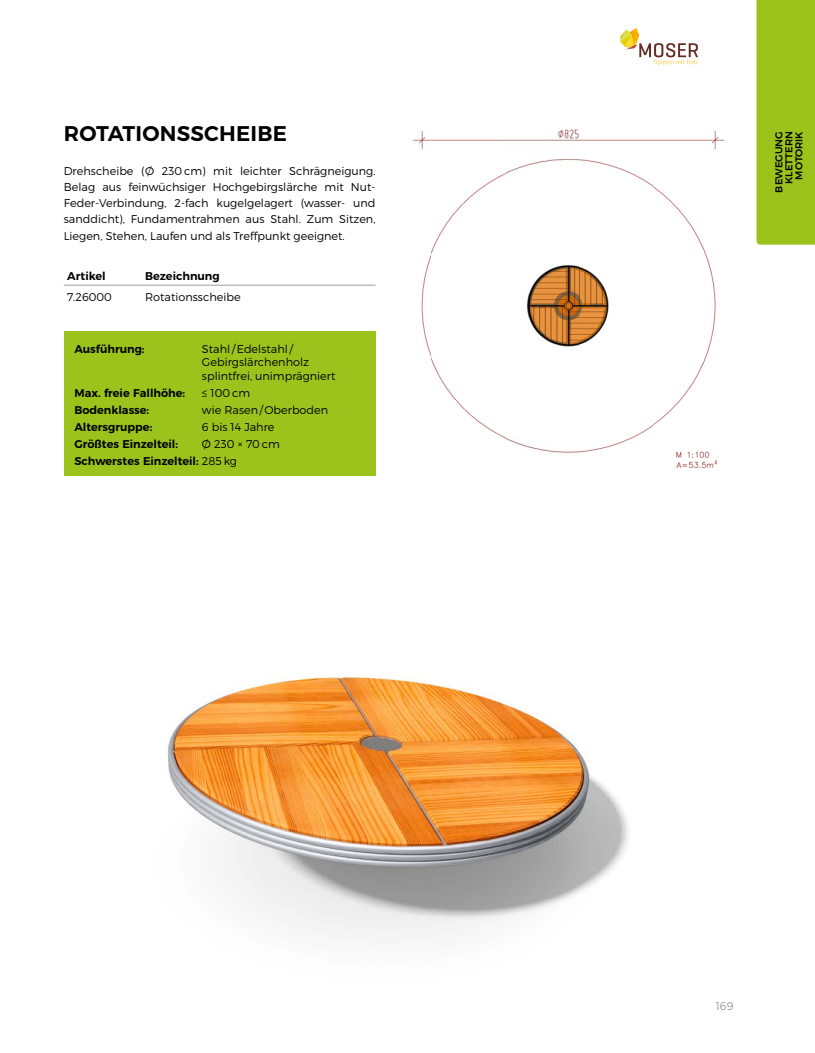
<style>
.page{position:relative;width:815px;height:1053px;background:#fff}
.page>*{position:absolute;margin:0;border:0;box-sizing:border-box;transform-origin:0 0}
.t1{font:600 21.25px "Montserrat";letter-spacing:.01em;color:#000}
.t2{font:300 11.25px/16.2px "Montserrat";color:#000;text-align:justify}
.t3{font:600 11.25px/17px "Montserrat";color:#000}
.t4{font:300 11.25px "Montserrat";color:#9d9d9c}
.t5{font:500 10px/10px "Montserrat";color:#000;text-align:right}
.s1{font-weight:300}
</style>
<div class="page">
<img style="left:167px;top:675px;width:462px;height:261px">
<img style="left:373px;top:129px;width:393px;height:347px">
<hr style="left:64px;top:285px;width:78px;height:1px;background:#9d9d9c">
<hr style="left:142px;top:285px;width:233px;height:1px;background:#9d9d9c">
<div style="left:64px;top:331px;width:312px;height:144px;background:#9bc31c"></div>
<div style="left:756px;top:0;width:59px;height:244px;background:#9bc31c"></div>
<svg style="left:620px;top:28px;width:78px;height:38px"></svg>
<h1 class="t1" style="left:64px;top:116px;width:225px">ROTATIONSSCHEIBE</h1>
<p class="t2" style="left:64px;top:162px;width:313px">Drehscheibe (Ø 230 cm) mit leichter Schrägneigung.<br>Belag aus feinwüchsiger Hochgebirgslärche mit Nut-Feder-Verbindung, 2-fach kugelgelagert (wasser- und sanddicht), Fundamentrahmen aus Stahl. Zum Sitzen, Liegen, Stehen, Laufen und als Treffpunkt geeignet.</p>
<p class="t3" style="left:67px;top:266px;width:40px">Artikel</p>
<p class="t3" style="left:145px;top:266px;width:76px">Bezeichnung</p>
<p class="t2" style="left:67px;top:289px;width:46px">7.26000</p>
<p class="t2" style="left:145px;top:289px;width:97px">Rotationsscheibe</p>
<p class="t3" style="left:74px;top:339px;width:72px">Ausführung:</p>
<p class="t2" style="left:202px;top:342px;width:135px;line-height:13.5px;text-align:left">Stahl/Edelstahl/<br>Gebirgslärchenholz splintfrei, unimprägniert</p>
<p class="t3" style="left:74px;top:383px;width:112px">Max. freie Fallhöhe:</p>
<p class="t2" style="left:202px;top:384px;width:50px">≤ 100 cm</p>
<p class="t3" style="left:74px;top:400px;width:76px">Bodenklasse:</p>
<p class="t2" style="left:202px;top:401px;width:128px">wie Rasen/Oberboden</p>
<p class="t3" style="left:74px;top:417px;width:79px">Altersgruppe:</p>
<p class="t2" style="left:202px;top:418px;width:74px">6 bis 14 Jahre</p>
<p class="t3" style="left:74px;top:434px;width:105px">Größtes Einzelteil:</p>
<p class="t3" style="left:74px;top:434px;width:207px;text-indent:128px"><span class="s1">Ø 230 × 70 cm<br></span>Schwerstes Einzelteil: <span class="s1">285 kg</span></p>
<p class="t5" style="left:773px;top:192px;width:63px;rotate:-90deg">BEWEGUNG<br>KLETTERN<br>MOTORIK</p>
<p class="t4" style="left:716px;top:999px;width:19px">169</p>
</div>
